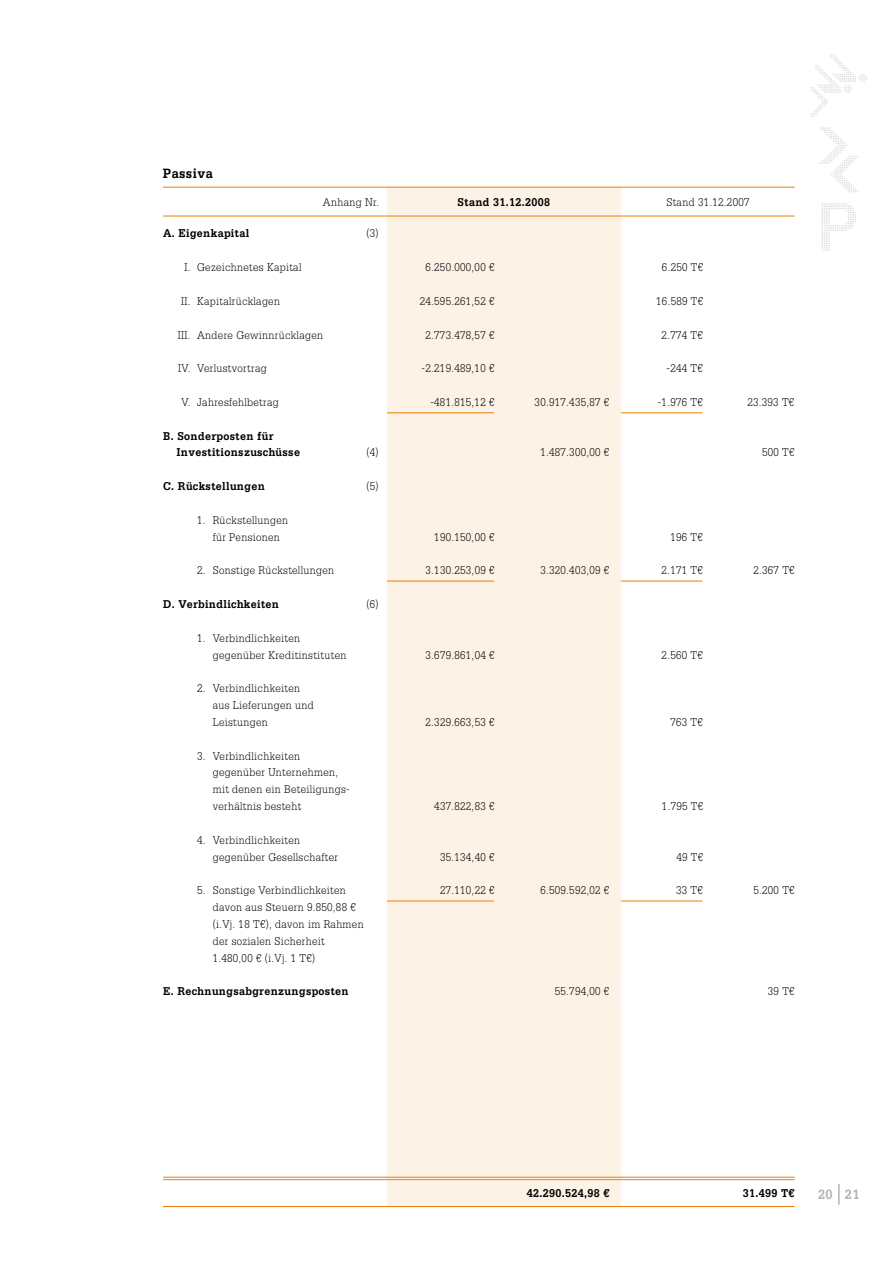
<style>
.page{position:relative;width:893px;height:1263px;background:#fff}
.page>*{position:absolute;margin:0;border:0;box-sizing:border-box;transform-origin:0 0}
.t1{font:700 14.25px "Serifa LT";letter-spacing:.03em;color:#000;scale:.9 1}
.t2{font:700 14.25px "Serifa LT";color:#b1b3b4;scale:.9 1}
.t3{font:300 12px/16.8px "Serifa LT";letter-spacing:.03em;color:#000;scale:.9 1}
.t4{font:700 12px/16.8px "Serifa LT";letter-spacing:.03em;color:#000;scale:.9 1}
</style>
<div class="page">
<div style="left:387px;top:187px;width:234px;height:1019px;background:#fdf2e6"></div>
<hr style="left:163px;top:187px;width:631px;height:1px;background:#ee7f00">
<hr style="left:163px;top:216px;width:631px;height:1px;background:#ee7f00">
<hr style="left:163px;top:1179px;width:631px;height:1px;background:#ee7f00">
<hr style="left:163px;top:1177px;width:631px;height:1px;background:#ee7f00">
<hr style="left:163px;top:1206px;width:631px;height:1px;background:#ee7f00">
<hr style="left:387px;top:412px;width:107px;height:1px;background:#ee7f00">
<hr style="left:387px;top:581px;width:107px;height:1px;background:#ee7f00">
<hr style="left:387px;top:900px;width:107px;height:1px;background:#ee7f00">
<hr style="left:621px;top:412px;width:81px;height:1px;background:#ee7f00">
<hr style="left:621px;top:581px;width:81px;height:1px;background:#ee7f00">
<hr style="left:621px;top:900px;width:81px;height:1px;background:#ee7f00">
<svg style="left:821px;top:203px;width:35px;height:48px"></svg>
<svg style="left:811px;top:54px;width:56px;height:63px"></svg>
<svg style="left:820px;top:127px;width:39px;height:65px"></svg>
<hr style="left:838px;top:1184px;width:2px;height:20px;background:#b1b3b4">
<p class="t1" style="left:163px;top:165px;width:57px">Passiva</p>
<p class="t3" style="left:323px;top:193px;width:64px">Anhang Nr.</p>
<p class="t4" style="left:458px;top:193px;width:104px">Stand 31.12.2008</p>
<p class="t3" style="left:666px;top:193px;width:94px">Stand 31.12.2007</p>
<p class="t4" style="left:163px;top:225px;width:97px">A. Eigenkapital</p>
<p class="t3" style="left:366px;top:225px;width:15px">(3)</p>
<p class="t3" style="left:184px;top:259px;width:131px">I. Gezeichnetes Kapital</p>
<p class="t3" style="left:425px;top:259px;width:78px">6.250.000,00 €</p>
<p class="t3" style="left:662px;top:259px;width:47px">6.250 T€</p>
<p class="t3" style="left:181px;top:293px;width:111px">II. Kapitalrücklagen</p>
<p class="t3" style="left:420px;top:293px;width:85px">24.595.261,52 €</p>
<p class="t3" style="left:656px;top:293px;width:54px">16.589 T€</p>
<p class="t3" style="left:178px;top:326px;width:163px">III. Andere Gewinnrücklagen</p>
<p class="t3" style="left:425px;top:326px;width:78px">2.773.478,57 €</p>
<p class="t3" style="left:662px;top:326px;width:47px">2.774 T€</p>
<p class="t3" style="left:178px;top:360px;width:100px">IV. Verlustvortrag</p>
<p class="t3" style="left:422px;top:360px;width:83px">-2.219.489,10 €</p>
<p class="t3" style="left:666px;top:360px;width:42px">-244 T€</p>
<p class="t3" style="left:182px;top:394px;width:109px">V. Jahresfehlbetrag</p>
<p class="t3" style="left:430px;top:394px;width:73px">-481.815,12 €</p>
<p class="t3" style="left:535px;top:394px;width:85px">30.917.435,87 €</p>
<p class="t3" style="left:658px;top:394px;width:52px">-1.976 T€</p>
<p class="t3" style="left:747px;top:394px;width:54px">23.393 T€</p>
<p class="t4" style="left:176px;top:427px;width:139px;text-indent:-13px">B. Sonderposten für<br>Investitionszuschüsse</p>
<p class="t3" style="left:366px;top:444px;width:15px">(4)</p>
<p class="t3" style="left:540px;top:444px;width:78px">1.487.300,00 €</p>
<p class="t3" style="left:762px;top:444px;width:38px">500 T€</p>
<p class="t4" style="left:163px;top:478px;width:115px">C. Rückstellungen</p>
<p class="t3" style="left:366px;top:478px;width:15px">(5)</p>
<p class="t3" style="left:197px;top:512px;width:103px;text-align:center">1. Rückstellungen für Pensionen</p>
<p class="t3" style="left:434px;top:528px;width:68px">190.150,00 €</p>
<p class="t3" style="left:670px;top:528px;width:38px">196 T€</p>
<p class="t3" style="left:197px;top:562px;width:154px">2. Sonstige Rückstellungen</p>
<p class="t3" style="left:425px;top:562px;width:78px">3.130.253,09 €</p>
<p class="t3" style="left:540px;top:562px;width:78px">3.320.403,09 €</p>
<p class="t3" style="left:662px;top:562px;width:47px">2.171 T€</p>
<p class="t3" style="left:753px;top:562px;width:47px">2.367 T€</p>
<p class="t4" style="left:163px;top:596px;width:130px">D. Verbindlichkeiten</p>
<p class="t3" style="left:366px;top:596px;width:15px">(6)</p>
<p class="t3" style="left:213px;top:629px;width:150px;text-indent:-15px">1. Verbindlichkeiten gegenüber Kreditinstituten</p>
<p class="t3" style="left:425px;top:646px;width:78px">3.679.861,04 €</p>
<p class="t3" style="left:662px;top:646px;width:47px">2.560 T€</p>
<p class="t3" style="left:213px;top:680px;width:114px;text-indent:-15px">2. Verbindlichkeiten aus Lieferungen und<br>Leistungen</p>
<p class="t3" style="left:213px;top:747px;width:154px;text-indent:-15px">3. Verbindlichkeiten gegenüber Unternehmen, mit denen ein Beteiligungs&shy;verhältnis besteht</p>
<p class="t3" style="left:213px;top:831px;width:141px;text-indent:-15px">4. Verbindlichkeiten gegenüber Gesellschafter</p>
<p class="t3" style="left:425px;top:714px;width:78px">2.329.663,53 €</p>
<p class="t3" style="left:670px;top:714px;width:38px">763 T€</p>
<p class="t3" style="left:434px;top:798px;width:68px">437.822,83 €</p>
<p class="t3" style="left:662px;top:798px;width:47px">1.795 T€</p>
<p class="t3" style="left:440px;top:848px;width:62px">35.134,40 €</p>
<p class="t3" style="left:676px;top:848px;width:31px">49 T€</p>
<p class="t3" style="left:197px;top:882px;width:167px">5. Sonstige Verbindlichkeiten</p>
<p class="t3" style="left:440px;top:882px;width:62px">27.110,22 €</p>
<p class="t3" style="left:540px;top:882px;width:78px">6.509.592,02 €</p>
<p class="t3" style="left:676px;top:882px;width:31px">33 T€</p>
<p class="t3" style="left:753px;top:882px;width:47px">5.200 T€</p>
<p class="t3" style="left:213px;top:899px;width:169px">davon aus Steuern 9.850,88 € (i.Vj. 18 T€), davon im Rahmen der sozialen Sicherheit<br>1.480,00 € (i.Vj. 1 T€)</p>
<p class="t4" style="left:163px;top:983px;width:208px">E. Rechnungsabgrenzungsposten</p>
<p class="t3" style="left:555px;top:983px;width:62px">55.794,00 €</p>
<p class="t3" style="left:768px;top:983px;width:31px">39 T€</p>
<p class="t4" style="left:527px;top:1185px;width:93px">42.290.524,98 €</p>
<p class="t4" style="left:743px;top:1185px;width:59px">31.499 T€</p>
<p class="t2" style="left:818px;top:1186px;width:48px">20 21</p>
</div>
